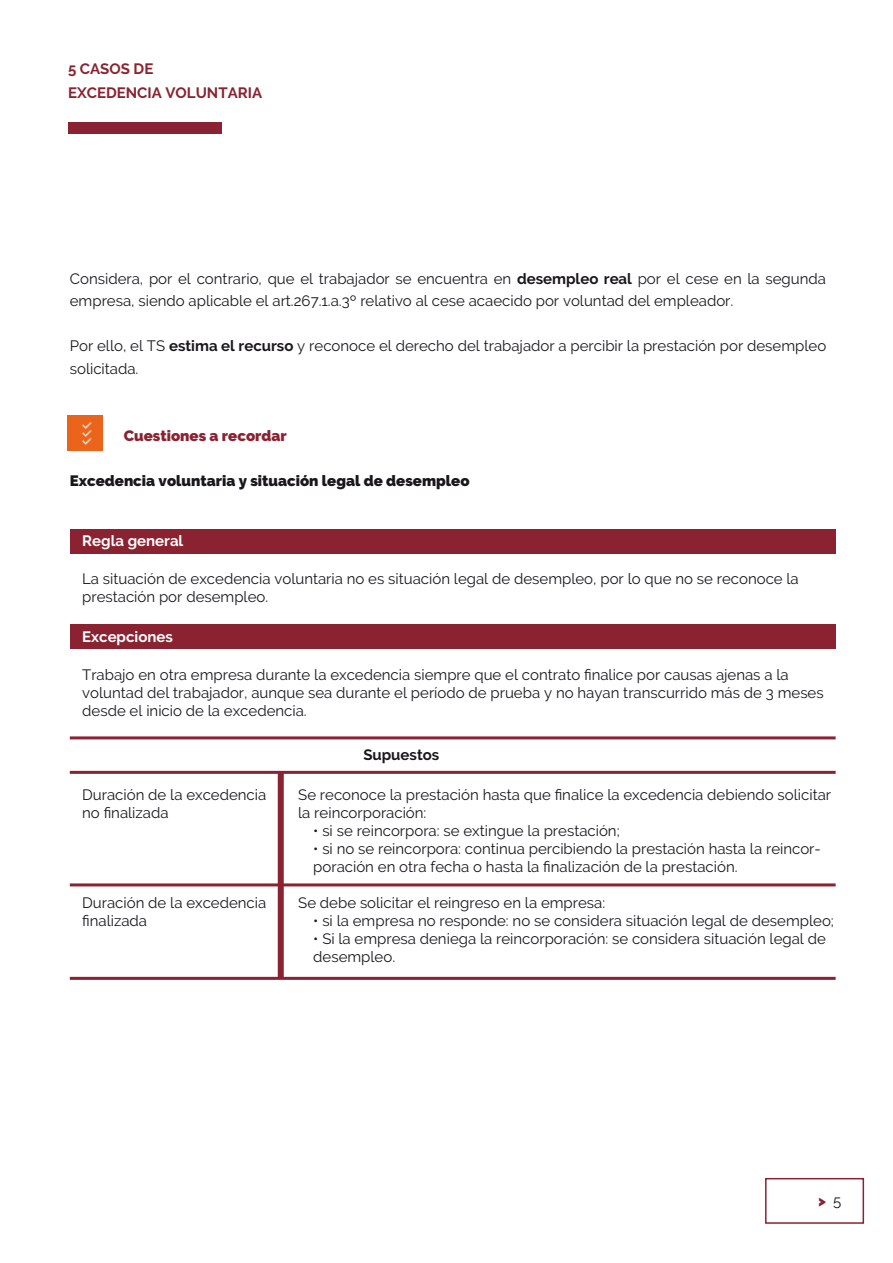
<style>
.page{position:relative;width:893px;height:1263px;background:#fff}
.page>*{position:absolute;margin:0;border:0;box-sizing:border-box;transform-origin:0 0}
.t1{font:15px/18px "Raleway";color:#1a171c}
.t2{font:900 15px "Raleway";color:#1a171c}
.t3{font:700 15px/24px "Raleway";color:#8b2231}
.t4{font:700 15px "Raleway";color:#fff}
.t5{font:900 15px "Raleway";color:#8b2231}
.t6{font:700 15px "Raleway";color:#1a171c}
.s1{font-weight:700}
.s2{font-weight:400;color:#1a171c}
</style>
<div class="page">
<div style="left:278px;top:772px;width:6px;height:206px;background:#8b2231"></div>
<div style="left:765px;top:1178px;width:99px;height:46px;border:2px solid #8b2231"></div>
<div style="left:68px;top:122px;width:154px;height:12px;background:#8b2231"></div>
<hr style="left:70px;top:771px;width:766px;height:3px;background:#8b2231">
<hr style="left:70px;top:736px;width:766px;height:3px;background:#8b2231">
<hr style="left:70px;top:883px;width:766px;height:3px;background:#8b2231">
<hr style="left:70px;top:977px;width:766px;height:3px;background:#8b2231">
<div style="left:70px;top:529px;width:765px;height:24px;background:#8b2231"></div>
<div style="left:70px;top:624px;width:765px;height:24px;background:#8b2231"></div>
<img style="left:68px;top:416px;width:35px;height:35px">
<p class="t3" style="left:68px;top:57px;width:196px">5 CASOS DE<br>EXCEDENCIA VOLUNTARIA</p>
<p class="t1" style="left:70px;top:267px;width:758px;line-height:22.5px">Considera, por el contrario, que el trabajador se encuentra en <span class="s1">desempleo real</span> por el cese en la segunda empresa, siendo aplicable el art.267.1.a.3º relativo al cese acaecido por voluntad del empleador.</p>
<p class="t1" style="left:70px;top:335px;width:758px;line-height:22.5px">Por ello, el TS <span class="s1">estima el recurso</span> y reconoce el derecho del trabajador a percibir la prestación por desempleo solicitada.</p>
<p class="t5" style="left:124px;top:427px;width:164px">Cuestiones a recordar</p>
<p class="t2" style="left:70px;top:472px;width:401px">Excedencia voluntaria y situación legal de desempleo</p>
<p class="t4" style="left:82px;top:532px;width:103px">Regla general</p>
<p class="t1" style="left:82px;top:570px;width:718px">La situación de excedencia voluntaria no es situación legal de desempleo, por lo que no se reconoce la prestación por desempleo.</p>
<p class="t4" style="left:82px;top:628px;width:92px">Excepciones</p>
<p class="t1" style="left:82px;top:665px;width:743px">Trabajo en otra empresa durante la excedencia siempre que el contrato finalice por causas ajenas a la voluntad del trabajador, aunque sea durante el período de prueba y no hayan transcurrido más de 3 meses desde el inicio de la excedencia.</p>
<p class="t1" style="left:82px;top:785px;width:186px">Duración de la excedencia no finalizada</p>
<p class="t1" style="left:82px;top:893px;width:186px">Duración de la excedencia finalizada</p>
<p class="t6" style="left:363px;top:746px;width:77px">Supuestos</p>
<p class="t1" style="left:298px;top:785px;width:534px">Se reconoce la prestación hasta que finalice la excedencia debiendo solicitar la reincorporación:</p>
<p class="t1" style="left:313px;top:821px;width:308px">• si se reincorpora: se extingue la prestación;</p>
<p class="t1" style="left:313px;top:839px;width:509px">• si no se reincorpora: continua percibiendo la prestación hasta la reincor&shy;poración en otra fecha o hasta la finalización de la prestación.</p>
<p class="t1" style="left:298px;top:893px;width:308px">Se debe solicitar el reingreso en la empresa:</p>
<p class="t1" style="left:313px;top:911px;width:522px">• si la empresa no responde: no se considera situación legal de desempleo;</p>
<p class="t1" style="left:313px;top:929px;width:514px">• Si la empresa deniega la reincorporación: se considera situación legal de desempleo.</p>
<p class="t5" style="left:818px;top:1192px;width:25px">&gt; <span class="s2">5</span></p>
</div>
